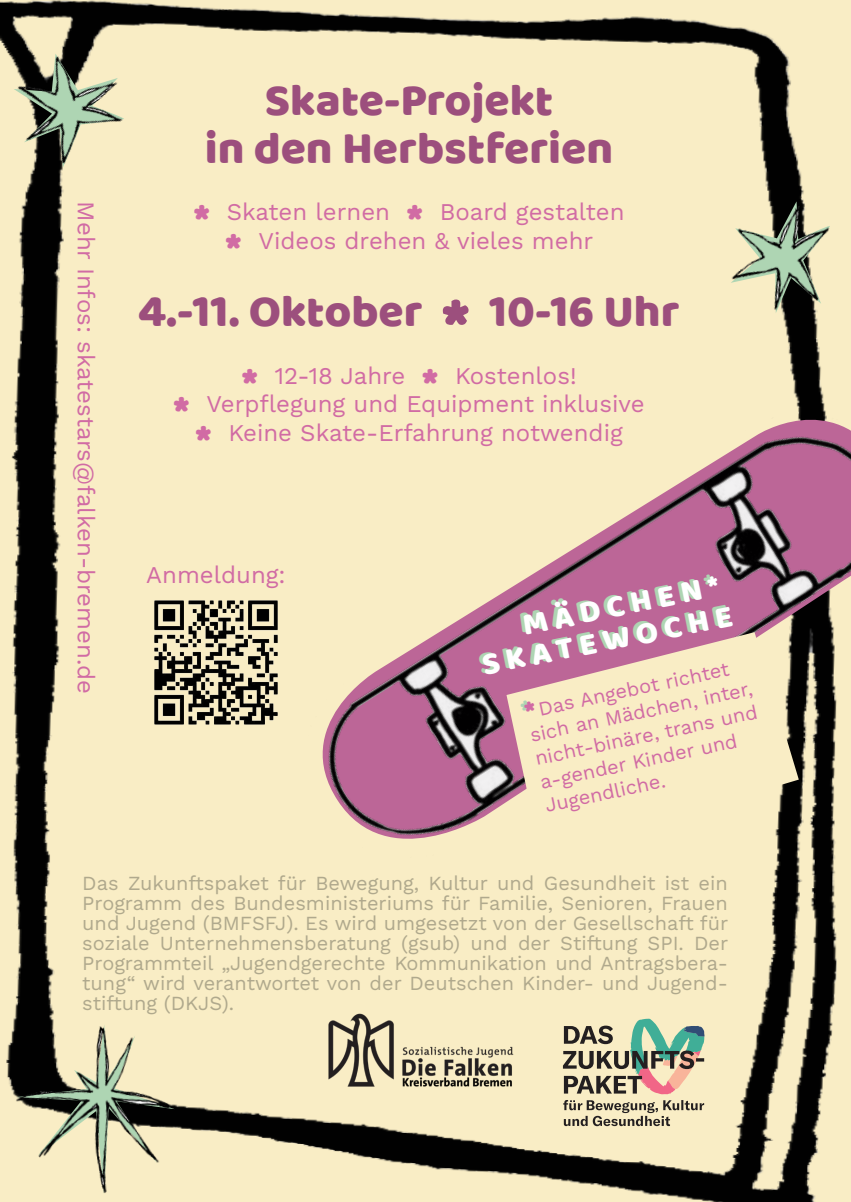
<style>
.page{position:relative;width:851px;height:1202px;background:#fff}
.page>*{position:absolute;margin:0;border:0;box-sizing:border-box;transform-origin:0 0}
.t1{font:48px "Baloo Bhaijaan";color:#d16ba4}
.t2{font:46px "Baloo Bhaijaan";color:#9c4f7d}
.t3{font:32px "Baloo Bhaijaan";color:#fff}
.t4{font:24px "Work Sans";color:#d16ba4}
.t5{font:20px/20px "Work Sans";color:#b0a98d;text-align:justify}
.t6{font:20px/24px "Work Sans";color:#d16ba4}
.s1{font-family:"Baloo Bhaijaan";font-size:48px}
.s2{font-size:84px}
</style>
<div class="page">
<img style="left:0;top:0;width:850px;height:1202px">
<img style="left:0;top:990px;width:182px;height:212px">
<img style="left:0;top:6px;width:181px;height:199px">
<img style="left:707px;top:159px;width:143px;height:181px">
<img style="left:136px;top:583px;width:140px;height:159px">
<svg style="left:563px;top:1100px;width:141px;height:26px;background:#bdb497"></svg>
<svg style="left:563px;top:1019px;width:141px;height:75px;background:#acab93"></svg>
<img style="left:319px;top:1003px;width:204px;height:96px">
<img style="left:276px;top:363px;width:574px;height:525px">
<svg style="left:506px;top:632px;width:292px;height:224px;background:#e7d1b7"></svg>
<svg style="left:523px;top:701px;width:12px;height:11px"></svg>
<p class="t4" style="left:104px;top:201px;width:494px;rotate:90deg">Mehr Infos: skatestars@falken-bremen.de</p>
<p class="t2" style="left:265px;top:67px;width:290px">Skate-Projekt</p>
<p class="t2" style="left:205px;top:115px;width:410px">in den Herbstferien</p>
<p class="t1" style="left:193px;top:186px;width:18px">*</p>
<p class="t4" style="left:227px;top:194px;width:198px">Skaten lernen <span class="s1">*</span></p>
<p class="t4" style="left:439px;top:194px;width:186px">Board gestalten</p>
<p class="t1" style="left:225px;top:215px;width:18px">*</p>
<p class="t4" style="left:258px;top:223px;width:336px">Videos drehen &amp; vieles mehr</p>
<p class="t2" style="left:138px;top:278px;width:543px">4.-11. Oktober <span class="s2">*</span> 10-16 Uhr</p>
<p class="t1" style="left:241px;top:349px;width:18px">*</p>
<p class="t4" style="left:275px;top:357px;width:165px">12-18 Jahre <span class="s1">*</span></p>
<p class="t4" style="left:455px;top:357px;width:123px">Kostenlos!</p>
<p class="t1" style="left:173px;top:378px;width:18px">*</p>
<p class="t4" style="left:206px;top:386px;width:439px">Verpflegung und Equipment inklusive</p>
<p class="t1" style="left:195px;top:407px;width:18px">*</p>
<p class="t4" style="left:228px;top:415px;width:396px">Keine Skate-Erfahrung notwendig</p>
<p class="t4" style="left:146px;top:556px;width:141px">Anmeldung:</p>
<p class="t3" style="left:518px;top:601px;width:202px;rotate:-11deg">MÄDCHEN*</p>
<p class="t3" style="left:478px;top:642px;width:256px;rotate:-11deg">SKATEWOCHE</p>
<p class="t6" style="left:522px;top:699px;width:228px;text-indent:14px;rotate:-12deg">Das Angebot richtet sich an Mädchen, inter, nicht-binäre, trans und a-gender Kinder und<br>Jugendliche.</p>
<p class="t5" style="left:82px;top:872px;width:647px">Das Zukunftspaket für Bewegung, Kultur und Gesundheit ist ein Programm des Bundesministeriums für Familie, Senioren, Frauen und Jugend (BMFSFJ). Es wird umgesetzt von der Gesellschaft für soziale Unternehmensberatung (gsub) und der Stiftung SPI. Der Programmteil „Jugendgerechte Kommunikation und Antragsbera&shy;tung“ wird verantwortet von der Deutschen Kinder- und Jugend&shy;stiftung (DKJS).</p>
</div>
